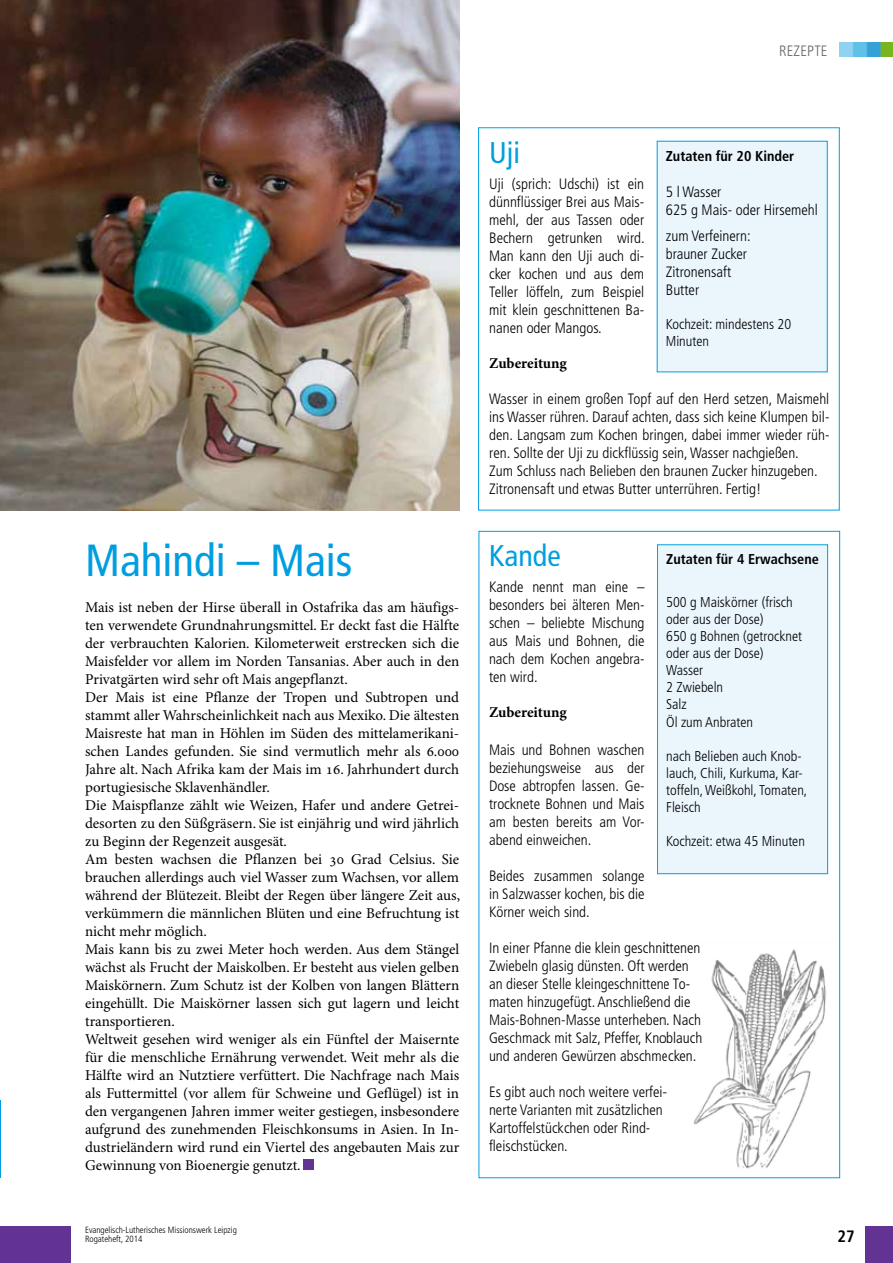
<style>
.page{position:relative;width:893px;height:1263px;background:#fff}
.page>*{position:absolute;margin:0;border:0;box-sizing:border-box;transform-origin:0 0}
.t1{font:condensed 45px "Frutiger";color:#009ee0}
.t2{font:condensed 30px "Frutiger";color:#009ee0}
.t3{font:700 condensed 16.5px "Frutiger";color:#000}
.t4{font:15px/18px "Minion Pro";color:#000}
.t5{font:300 condensed 15px/18px "Frutiger";color:#000}
.t6{font:700 15px "Minion Pro";letter-spacing:-.005em;color:#000}
.t7{font:300 condensed 15px "Frutiger";letter-spacing:.01em;color:#646567}
.t8{font:300 condensed 14.25px/17.1px "Frutiger";color:#000}
.t9{font:700 condensed 14.25px "Frutiger";color:#000}
.t10{font:300 condensed 9px/9.4px "Frutiger";color:#000}
</style>
<div class="page">
<img style="left:839px;top:43px;width:54px;height:13px">
<div style="left:865px;top:1226px;width:28px;height:37px;background:#633393"></div>
<div style="left:0;top:1226px;width:70px;height:37px;background:#633393"></div>
<hr style="left:0;top:1100px;width:1px;height:78px;background:#009ee0">
<img style="left:0;top:0;width:459px;height:510px">
<div style="left:303px;top:1159px;width:11px;height:11px;background:#633393"></div>
<div style="left:657px;top:141px;width:170px;height:231px;background:#ebf6fc"></div>
<img style="left:693px;top:949px;width:133px;height:220px">
<div style="left:657px;top:545px;width:171px;height:329px;background:#ebf6fc"></div>
<div style="left:657px;top:545px;width:171px;height:329px;border:1px solid #009ee0"></div>
<p class="t7" style="left:779px;top:42px;width:50px">rEZEPTE</p>
<h1 class="t1" style="left:85px;top:534px;width:269px">Mahindi – Mais</h1>
<p class="t4" style="left:85px;top:599px;width:377px">Mais ist neben der Hirse überall in Ostafrika das am häufigs&shy;ten verwendete Grundnahrungsmittel. Er deckt fast die Hälfte der verbrauchten Kalorien. Kilometerweit erstrecken sich die Maisfelder vor allem im Norden Tansanias. Aber auch in den Privatgärten wird sehr oft Mais angepflanzt.<br>Der Mais ist eine Pflanze der Tropen und Subtropen und stammt aller Wahrscheinlichkeit nach aus Mexiko. Die ältesten Maisreste hat man in Höhlen im Süden des mittelamerikani&shy;schen Landes gefunden. Sie sind vermutlich mehr als 6.000<br>Jahre alt. Nach Afrika kam der Mais im 16. Jahrhundert durch portugiesische Sklavenhändler.<br>Die Maispflanze zählt wie Weizen, Hafer und andere Getrei&shy;desorten zu den Süßgräsern. Sie ist einjährig und wird jährlich zu Beginn der Regenzeit ausgesät.<br>Am besten wachsen die Pflanzen bei 30 Grad Celsius. Sie brauchen allerdings auch viel Wasser zum Wachsen, vor allem während der Blütezeit. Bleibt der Regen über längere Zeit aus, verkümmern die männlichen Blüten und eine Befruchtung ist nicht mehr möglich.<br>Mais kann bis zu zwei Meter hoch werden. Aus dem Stängel wächst als Frucht der Maiskolben. Er besteht aus vielen gelben Maiskörnern. Zum Schutz ist der Kolben von langen Blättern eingehüllt. Die Maiskörner lassen sich gut lagern und leicht transportieren.<br>Weltweit gesehen wird weniger als ein Fünftel der Maisernte für die menschliche Ernährung verwendet. Weit mehr als die Hälfte wird an Nutztiere verfüttert. Die Nachfrage nach Mais als Futtermittel (vor allem für Schweine und Geflügel) ist in den vergangenen Jahren immer weiter gestiegen, insbesondere aufgrund des zunehmenden Fleischkonsums in Asien. In In&shy;dustrieländern wird rund ein Viertel des angebauten Mais zur Gewinnung von Bioenergie genutzt.</p>
<h2 class="t2" style="left:489px;top:135px;width:33px">Uji</h2>
<p class="t5" style="left:489px;top:175px;width:157px">Uji (sprich: Udschi) ist ein dünnflüssiger Brei aus Mais&shy;mehl, der aus Tassen oder<br>Bechern getrunken wird.<br>Man kann den Uji auch di&shy;cker kochen und aus dem<br>Teller löffeln, zum Beispiel mit klein geschnittenen Ba&shy;nanen oder Mangos.</p>
<p class="t6" style="left:489px;top:354px;width:79px">Zubereitung</p>
<p class="t5" style="left:489px;top:390px;width:342px">Wasser in einem großen Topf auf den Herd setzen, Maismehl ins Wasser rühren. Darauf achten, dass sich keine Klumpen bil&shy;den. Langsam zum Kochen bringen, dabei immer wieder rüh&shy;ren. Sollte der Uji zu dickflüssig sein, Wasser nachgießen.<br>Zum Schluss nach Belieben den braunen Zucker hinzugeben.<br>Zitronensaft und etwas Butter unterrühren. Fertig!</p>
<p class="t9" style="left:666px;top:147px;width:130px">Zutaten für 20 Kinder</p>
<p class="t5" style="left:666px;top:183px;width:153px">5 l Wasser<br>625 g Mais- oder H irsemehl</p>
<p class="t5" style="left:666px;top:227px;width:86px">zum Verfeinern: brauner Zucker<br>Zitronensaft<br>Butter</p>
<p class="t8" style="left:666px;top:316px;width:127px">Kochzeit: mindestens 20<br>Minuten</p>
<h2 class="t2" style="left:489px;top:538px;width:73px">Kande</h2>
<p class="t5" style="left:489px;top:578px;width:157px;text-align:justify">Kande nennt man eine – besonders bei älteren Men&shy;schen – beliebte Mischung aus Mais und Bohnen, die nach dem Kochen angebra&shy;ten wird.</p>
<p class="t6" style="left:489px;top:703px;width:79px">Zubereitung</p>
<p class="t5" style="left:489px;top:741px;width:157px;text-align:justify">Mais und Bohnen waschen beziehungsweise aus der Dose abtropfen lassen. Ge&shy;trocknete Bohnen und Mais am besten bereits am Vor&shy;abend einweichen.</p>
<p class="t5" style="left:489px;top:867px;width:157px;text-align:justify">Beides zusammen solange in Salzwasser kochen, bis die Körner weich sind.</p>
<p class="t5" style="left:489px;top:939px;width:215px">In einer Pfanne die klein geschnittenen Zwiebeln glasig dünsten. Oft werden an dieser Stelle kleingeschnittene To&shy;maten hinzugefügt. Anschließend die Mais-Bohnen-Masse unterheben. Nach Geschmack mit Salz, Pfeffer, Knoblauch und anderen Gewürzen abschmecken.</p>
<p class="t5" style="left:489px;top:1083px;width:180px">Es gibt auch noch weitere verfei&shy;nerte Varianten mit zusätzlichen<br>Kartoffelstückchen oder Rind&shy;fleischstücken.</p>
<p class="t9" style="left:666px;top:551px;width:154px">Zutaten für 4 Erwachsene</p>
<p class="t8" style="left:666px;top:594px;width:137px">500 g Maiskörner (frisch oder aus der Dose)<br>650 g Bohnen (getrocknet oder aus der Dose)<br>Wasser<br>2 Zwiebeln<br>Salz<br>Öl zum Anbraten</p>
<p class="t8" style="left:666px;top:747px;width:143px">nach Belieben auch Knob&shy;lauch, Chili, Kurkuma, Kar&shy;toffeln, Weißkohl, Tomaten,<br>Fleisch</p>
<p class="t8" style="left:666px;top:833px;width:140px">Kochzeit: etwa 45 Minuten</p>
<p class="t10" style="left:85px;top:1225px;width:153px">Evangelisch-Lutherisches Missionswerk Leipzig<br>Rogateheft, 2014</p>
<p class="t3" style="left:837px;top:1226px;width:19px">27</p>
</div>
